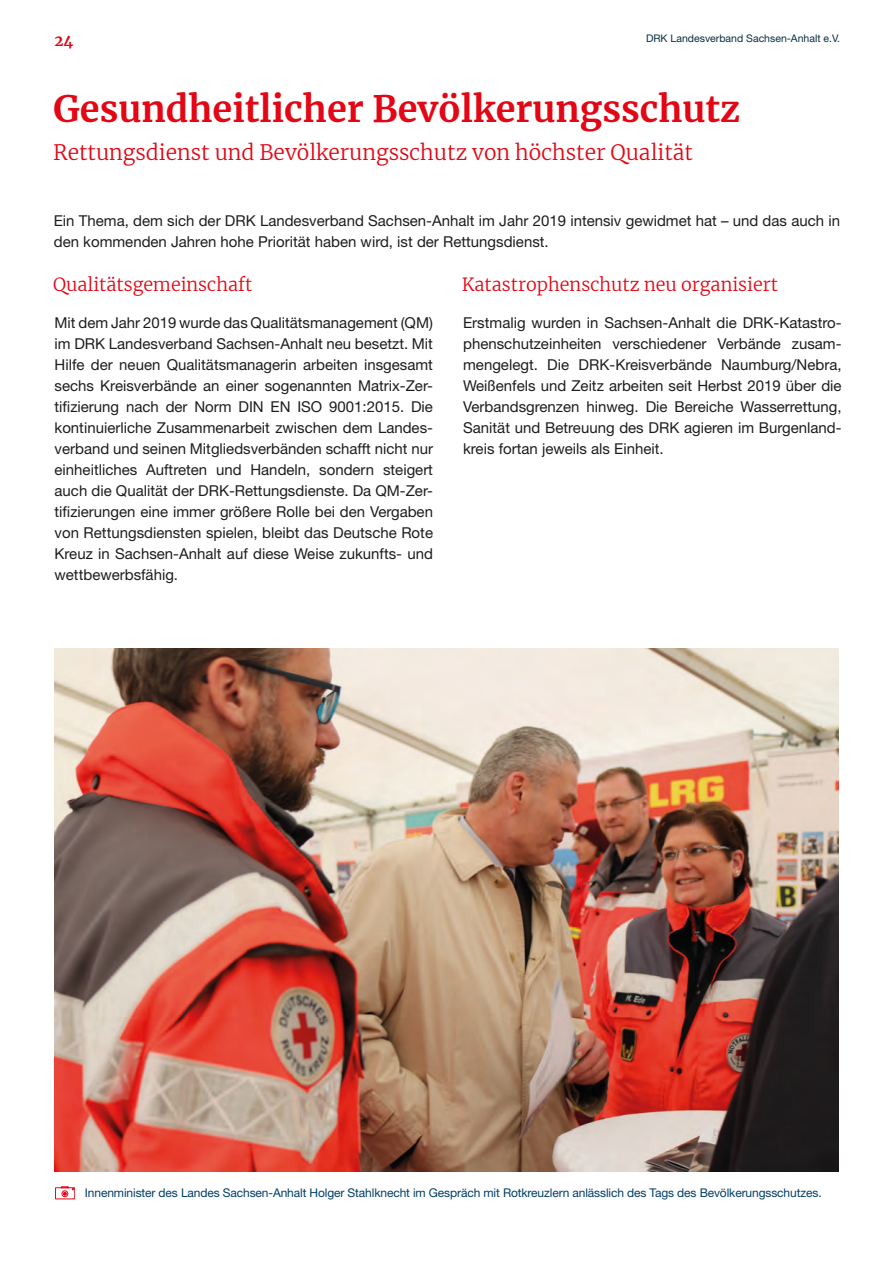
<style>
.page{position:relative;width:893px;height:1263px;background:#fff}
.page>*{position:absolute;margin:0;border:0;box-sizing:border-box;transform-origin:0 0}
.t1{font:700 36px "Merriweather";color:#e30614}
.t2{font:300 21px "Merriweather";color:#e30614}
.t3{font:300 18px "Merriweather";color:#e30614}
.t4{font:15px/21px "Helvetica Neue";color:#1d1d1b;text-align:justify}
.t5{font:700 15px "Merriweather";color:#e30614}
.t6{font:12px "Helvetica Neue";letter-spacing:-.01em;color:#003e66}
.t7{font:10.5px "Helvetica Neue";color:#082f43}
</style>
<div class="page">
<div style="left:55px;top:1187px;width:20px;height:12px;border:1px solid #e30614"></div>
<svg style="left:61px;top:1186px;width:13px;height:11px"></svg>
<img style="left:55px;top:648px;width:784px;height:523px">
<p class="t5" style="left:55px;top:30px;width:20px">24</p>
<p class="t7" style="left:646px;top:32px;width:196px">DRK Landesverband Sachsen-Anhalt e.V.</p>
<h1 class="t1" style="left:53px;top:84px;width:689px">Gesundheitlicher Bevölkerungsschutz</h1>
<h2 class="t2" style="left:53px;top:138px;width:641px">Rettungsdienst und Bevölkerungsschutz von höchster Qualität</h2>
<p class="t4" style="left:54px;top:210px;width:788px">Ein Thema, dem sich der DRK Landesverband Sachsen-Anhalt im Jahr 2019 intensiv gewidmet hat – und das auch in den kommenden Jahren hohe Priorität haben wird, ist der Rettungsdienst.</p>
<p class="t3" style="left:53px;top:272px;width:201px">Qualitätsgemeinschaft</p>
<p class="t4" style="left:55px;top:312px;width:380px">Mit dem Jahr 2019 wurde das Qualitätsmanagement (QM) im DRK Landesverband Sachsen-Anhalt neu besetzt. Mit H ilfe der neuen Qualitätsmanagerin arbeiten insgesamt sechs Kreisverbände an einer sogenannten Matrix-Zer&shy;tifizierung nach der Norm DIN EN ISO 9001:2015. Die kontinuierliche Zusammenarbeit zwischen dem Landes&shy;verband und seinen Mitgliedsverbänden schafft nicht nur einheitliches Auftreten und Handeln, sondern steigert auch die Qualität der DRK-Rettungsdienste. Da QM-Zer&shy;tifizierungen eine immer größere Rolle bei den Vergaben von Rettungsdiensten spielen, bleibt das Deutsche Rote Kreuz in Sachsen-Anhalt auf diese Weise zukunfts- und wettbewerbsfähig.</p>
<p class="t3" style="left:462px;top:272px;width:318px">Katastrophenschutz neu organisiert</p>
<p class="t4" style="left:463px;top:312px;width:380px">Erstmalig wurden in Sachsen-Anhalt die DRK-Katastro&shy;phenschutzeinheiten verschiedener Verbände zusam&shy;mengelegt. Die DRK-Kreisverbände Naumburg/Nebra, Weißenfels und Zeitz arbeiten seit H erbst 2019 über die Verbandsgrenzen hinweg. Die Bereiche Wasserrettung, Sanität und Betreuung des DRK agieren im Burgenland&shy;kreis fortan jeweils als Einheit.</p>
<p class="t6" style="left:85px;top:1185px;width:738px">Innenminister des Landes Sachsen-Anhalt H olger Stahlknecht im Gespräch mit Rotkreuzlern anlässlich des Tags des Bevölkerungsschutzes.</p>
</div>
